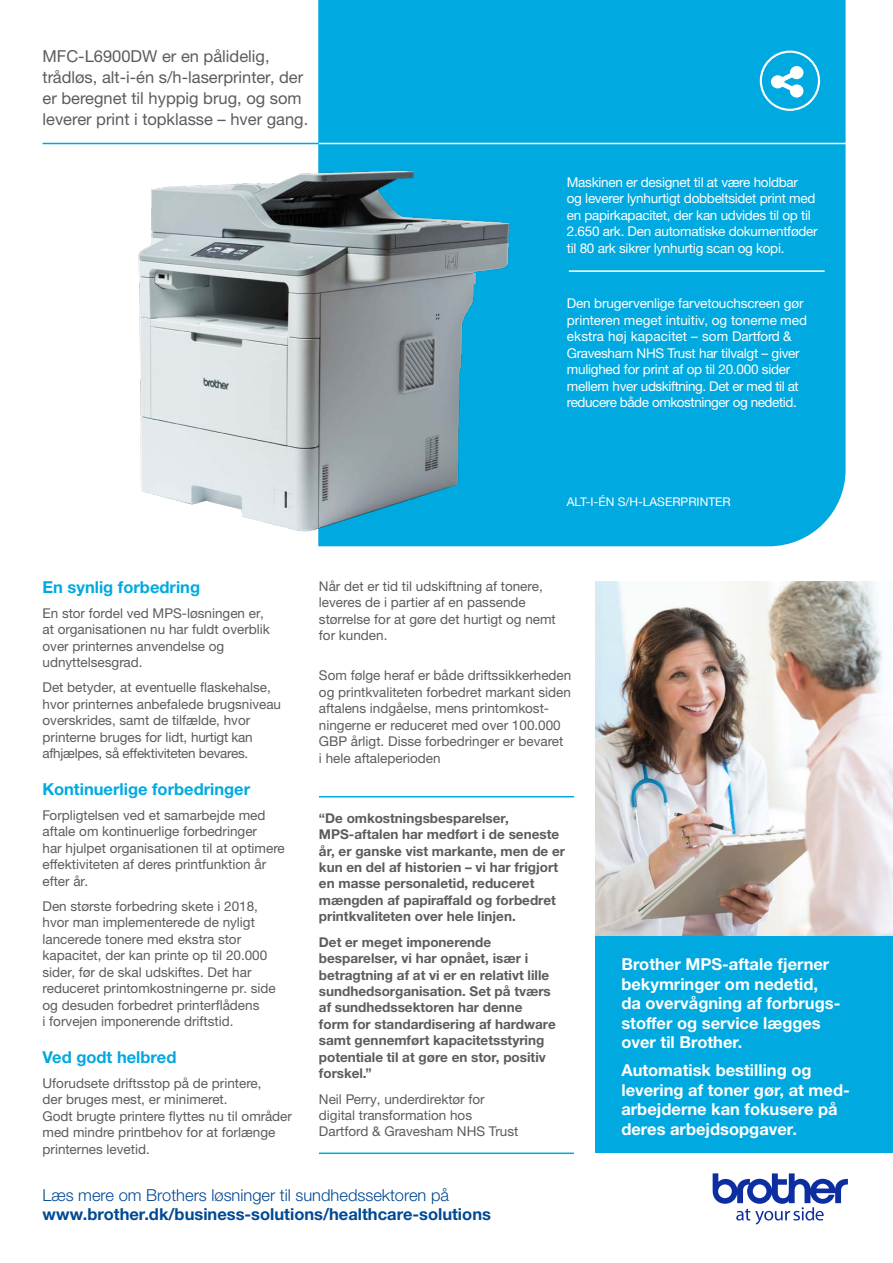
<style>
.page{position:relative;width:893px;height:1263px;background:#fff}
.page>*{position:absolute;margin:0;border:0;box-sizing:border-box;transform-origin:0 0}
.t1{font:700 16.5px/19.5px "Helvetica Neue LTW1 G";color:#fff}
.t2{font:16.5px/21px "Helvetica Neue LTW1 G";color:#5c5c5b}
.t3{font:700 16.5px "Helvetica Neue LTW1 G";color:#00a9e0}
.t4{font:700 16.5px "Helvetica Neue LTW1 G";color:#004994}
.t5{font:300 16.5px "Helvetica Neue LTW1 G";color:#004994}
.t6{font:13.5px/16.5px "Helvetica Neue LTW1 G";color:#5c5c5b}
.t7{font:700 13.5px/16.5px "Helvetica Neue LTW1 G";color:#5c5c5b}
.t8{font:13.5px/16.5px "Helvetica Neue LTW1 G";letter-spacing:-.02em;color:#fff}
.t9{font:12px "Helvetica Neue LTW1 G";color:#fff}
</style>
<div class="page">
<div style="left:318px;top:0;width:528px;height:546px;background:#00a9e0"></div>
<svg style="left:713px;top:1173px;width:135px;height:51px"></svg>
<img style="left:595px;top:581px;width:298px;height:355px">
<div style="left:595px;top:936px;width:298px;height:217px;background:#00a9e0"></div>
<hr style="left:569px;top:270px;width:256px;height:2px;background:#fff">
<hr style="left:43px;top:143px;width:276px;height:1px;background:#00a9e0">
<hr style="left:319px;top:143px;width:535px;height:1px;background:#fff">
<hr style="left:319px;top:796px;width:255px;height:1px;background:#00a9e0">
<hr style="left:319px;top:1152px;width:255px;height:2px;background:#00a9e0">
<img style="left:112px;top:138px;width:412px;height:408px">
<svg style="left:760px;top:51px;width:60px;height:60px"></svg>
<p class="t2" style="left:43px;top:46px;width:267px">MFC-L6900DW er en pålidelig, trådløs, alt-i-én s/h-laserprinter, der er beregnet til hyppig brug, og som leverer print i topklasse – hver gang.</p>
<p class="t8" style="left:567px;top:174px;width:252px">Maskinen er designet til at være holdbar<br>og leverer lynhurtigt dobbeltsidet print med en papirkapacitet, der kan udvides til op til 2.650 ark. Den automatiske dokumentføder til 80 ark sikrer lynhurtig scan og kopi.</p>
<p class="t8" style="left:567px;top:295px;width:242px">Den brugervenlige farvetouchscreen gør printeren meget intuitiv, og tonerne med ekstra høj kapacitet – som Dartford &amp; Gravesham NHS Trust har tilvalgt – giver mulighed for print af op til 20.000 sider mellem hver udskiftning. Det er med til at reducere både omkostninger og nedetid.</p>
<p class="t9" style="left:567px;top:494px;width:165px">ALT-I-ÉN S/H-LASERPRINTER</p>
<p class="t3" style="left:43px;top:577px;width:159px">En synlig forbedring</p>
<p class="t6" style="left:43px;top:605px;width:229px">En stor fordel ved MPS-løsningen er, at organisationen nu har fuldt overblik over printernes anvendelse og udnyttelsesgrad.</p>
<p class="t6" style="left:43px;top:679px;width:240px">Det betyder, at eventuelle flaskehalse, hvor printernes anbefalede brugsniveau overskrides, samt de tilfælde, hvor printerne bruges for lidt, hurtigt kan afhjælpes, så effektiviteten bevares.</p>
<p class="t3" style="left:43px;top:779px;width:209px">Kontinuerlige forbedringer</p>
<p class="t6" style="left:43px;top:807px;width:244px">Forpligtelsen ved et samarbejde med aftale om kontinuerlige forbedringer<br>har hjulpet organisationen til at optimere effektiviteten af deres printfunktion år efter år.</p>
<p class="t6" style="left:43px;top:898px;width:235px">Den største forbedring skete i 2018, hvor man implementerede de nyligt lancerede tonere med ekstra stor kapacitet, der kan printe op til 20.000 sider, før de skal udskiftes. Det har reduceret printomkostningerne pr. side og desuden forbedret printerflådens<br>i forvejen imponerende driftstid.</p>
<p class="t3" style="left:43px;top:1047px;width:135px">Ved godt helbred</p>
<p class="t6" style="left:43px;top:1075px;width:251px">Uforudsete driftsstop på de printere,<br>der bruges mest, er minimeret.<br>Godt brugte printere flyttes nu til områder med mindre printbehov for at forlænge printernes levetid.</p>
<p class="t6" style="left:319px;top:577px;width:238px">Når det er tid til udskiftning af tonere, leveres de i partier af en passende størrelse for at gøre det hurtigt og nemt for kunden.</p>
<p class="t6" style="left:319px;top:667px;width:254px">Som følge heraf er både driftssikkerheden og printkvaliteten forbedret markant siden aftalens indgåelse, mens printomkost&shy;ningerne er reduceret med over 100.000<br>GBP årligt. Disse forbedringer er bevaret<br>i hele aftaleperioden</p>
<p class="t7" style="left:319px;top:809px;width:248px">“De omkostningsbesparelser, MPS-aftalen har medført i de seneste år, er ganske vist markante, men de er kun en del af historien – vi har frigjort en masse personaletid, reduceret mængden af papiraffald og forbedret printkvaliteten over hele linjen.</p>
<p class="t7" style="left:319px;top:933px;width:238px">Det er meget imponerende besparelser, vi har opnået, især i betragtning af at vi er en relativt lille sundhedsorganisation. Set på tværs af sundhedssektoren har denne form for standardisering af hardware samt gennemført kapacitetsstyring potentiale til at gøre en stor, positiv forskel.”</p>
<p class="t6" style="left:319px;top:1090px;width:201px">Neil Perry, underdirektør for digital transformation hos<br>Dartford &amp; Gravesham NHS Trust</p>
<p class="t1" style="left:621px;top:954px;width:221px">Brother MPS-aftale fjerner bekymringer om nedetid, da overvågning af forbrugs&shy;stoffer og service lægges over til Brother.</p>
<p class="t1" style="left:621px;top:1060px;width:230px">Automatisk bestilling og levering af toner gør, at med&shy;arbejderne kan fokusere på deres arbejdsopgaver.</p>
<p class="t5" style="left:43px;top:1185px;width:408px">Læs mere om Brothers løsninger til sundhedssektoren på</p>
<p class="t4" style="left:43px;top:1204px;width:450px">www.brother.dk/business-solutions/healthcare-solutions</p>
</div>
